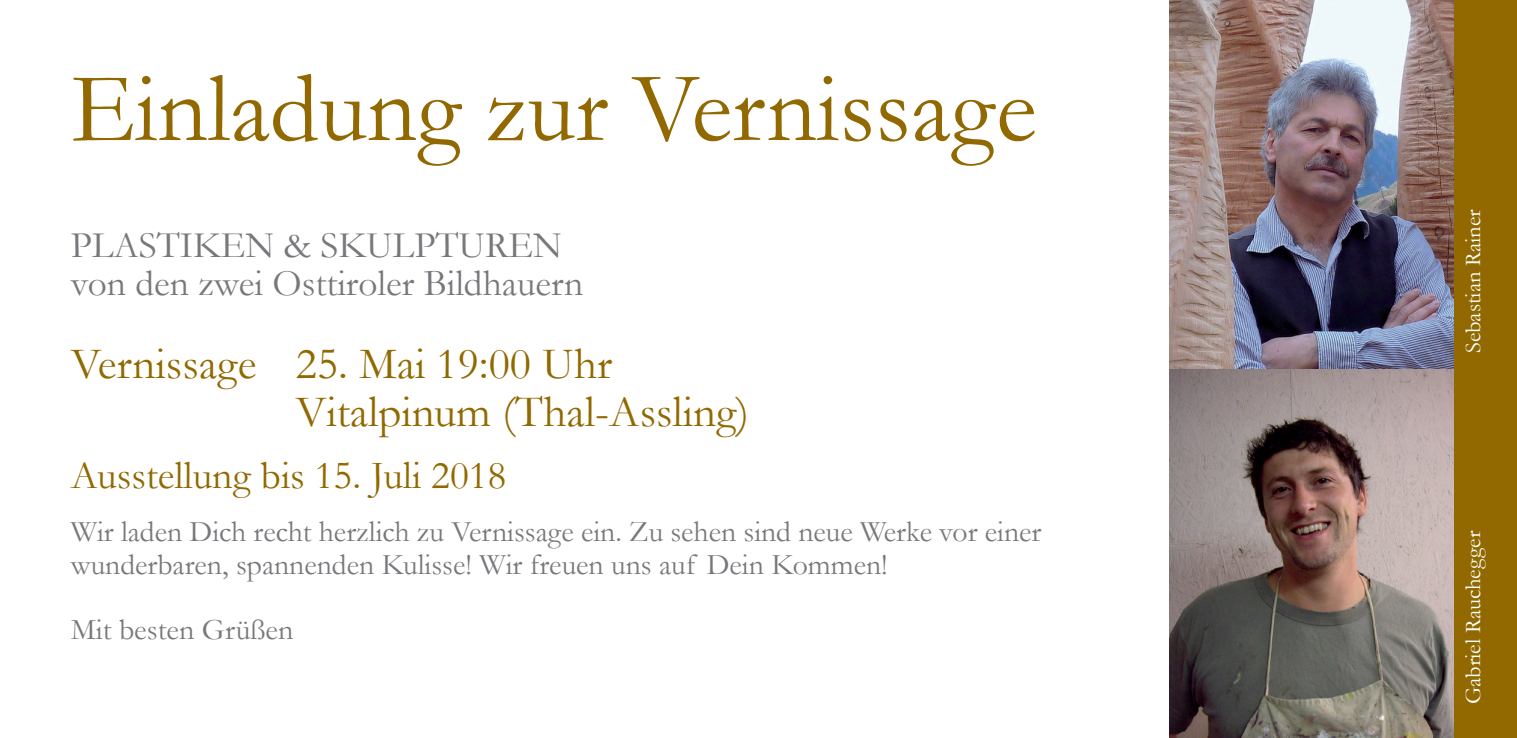
<style>
.page{position:relative;width:1517px;height:738px;background:#fff}
.page>*{position:absolute;margin:0;border:0;box-sizing:border-box;transform-origin:0 0}
.t1{font:100px "Garamond";color:#916900}
.t2{font:45px/47.5px "Garamond";color:#916900}
.t3{font:40px "Garamond";color:#916900}
.t4{font:37.5px/37.5px "Garamond";color:#76787b}
.t5{font:30px/32.5px "Garamond";color:#76787b}
.t6{font:22.5px "Garamond";color:#fff}
</style>
<div class="page">
<div style="left:1421px;top:0;width:96px;height:737px;background:#916900"></div>
<img style="left:1169px;top:0;width:284px;height:737px">
<h1 class="t1" style="left:71px;top:41px;width:967px">Einladung zur Vernissage</h1>
<p class="t4" style="left:71px;top:225px;width:514px">PLASTIKEN &amp; SKULPTUREN von den zwei Osttiroler Bildhauern</p>
<h2 class="t2" style="left:296px;top:339px;width:455px;text-indent:-225px">Vernissage 25. Mai 19:00 Uhr<br>Vitalpinum (Thal-Assling)</h2>
<h3 class="t3" style="left:71px;top:448px;width:437px">Ausstellung bis 15. Juli 2018</h3>
<p class="t5" style="left:71px;top:514px;width:972px">Wir laden Dich recht herzlich zu Vernissage ein. Zu sehen sind neue Werke vor einer wunderbaren, spannenden Kulisse! Wir freuen uns auf Dein Kommen!</p>
<p class="t5" style="left:71px;top:612px;width:224px">Mit besten Grüßen</p>
<p class="t6" style="left:1458px;top:353px;width:145px;rotate:-90deg">Sebastian Rainer</p>
<p class="t6" style="left:1458px;top:703px;width:175px;rotate:-90deg">Gabriel Rauchegger</p>
</div>
